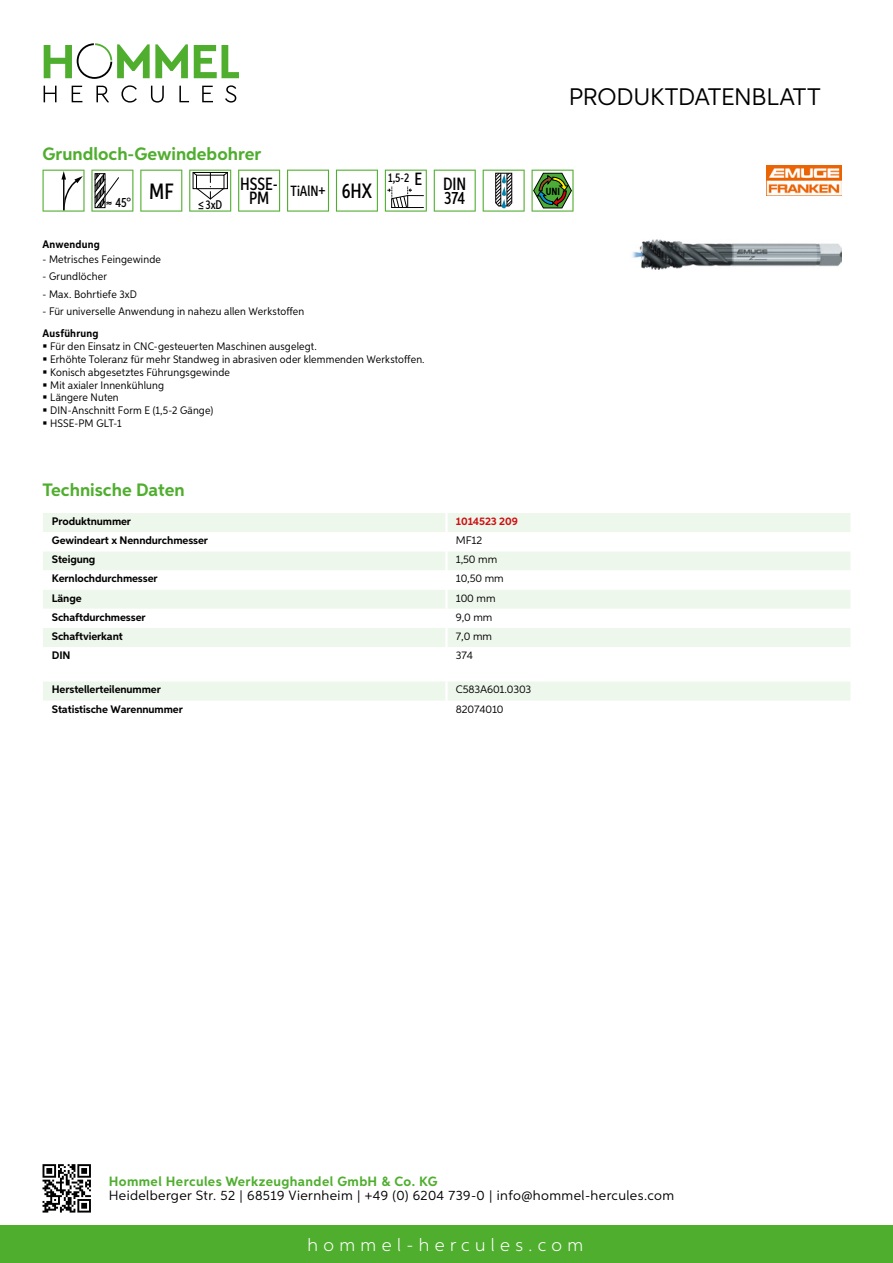
<style>
.page{position:relative;width:893px;height:1263px;background:#fff}
.page>*{position:absolute;margin:0;border:0;box-sizing:border-box;transform-origin:0 0}
.t1{font:24px "Aspira";letter-spacing:-.01em;color:#000}
.t2{font:700 18px "Aspira";color:#50ae2f}
.t3{font:300 18px "Aspira";letter-spacing:.3em;color:#fff}
.t4{font:500 17.85px/14.9px "Aspira XX Nar";color:#000;text-align:center}
.t5{font:500 14.85px "Aspira XX Nar";color:#000}
.t6{font:13.5px "Aspira";letter-spacing:.03em;color:#000}
.t7{font:700 13.5px "Aspira";letter-spacing:.03em;color:#50ae2f}
.t8{font:500 13.35px "Aspira XX Nar";color:#000}
.t9{font:500 12.6px "Aspira XX Nar";color:#000}
.t10{font:10.95px/12.8px "Aspira Nar";letter-spacing:.015em;color:#000}
.t11{font:700 10.95px "Aspira";letter-spacing:-.01em;color:#000}
.t12{font:10.95px "Aspira";letter-spacing:-.01em;color:#000}
.t13{font:700 10.95px "Aspira Nar";letter-spacing:.02em;color:#000}
.t14{font:700 10.95px "Aspira";letter-spacing:-.01em;color:#cd1013}
.t15{font:700 10.35px "Aspira XX Nar";color:#000}
.s1{font-size:20.7px}
.s2{font-size:17.85px}
</style>
<div class="page">
<div style="left:0;top:1226px;width:893px;height:37px;background:#50ae2f"></div>
<svg style="left:43px;top:1164px;width:48px;height:48px"></svg>
<svg style="left:194px;top:45px;width:45px;height:33px"></svg>
<svg style="left:44px;top:43px;width:144px;height:36px"></svg>
<svg style="left:44px;top:86px;width:13px;height:16px"></svg>
<svg style="left:72px;top:86px;width:10px;height:16px"></svg>
<svg style="left:96px;top:86px;width:13px;height:16px"></svg>
<svg style="left:121px;top:85px;width:16px;height:18px"></svg>
<svg style="left:151px;top:86px;width:13px;height:17px"></svg>
<svg style="left:179px;top:86px;width:10px;height:16px"></svg>
<svg style="left:202px;top:86px;width:11px;height:16px"></svg>
<svg style="left:225px;top:85px;width:11px;height:18px"></svg>
<div style="left:43px;top:513px;width:807px;height:19px;background:#eef7eb"></div>
<svg style="left:43px;top:552px;width:807px;height:95px;fill:#eef7eb"></svg>
<hr style="left:445px;top:513px;width:3px;height:19px;background:#fff">
<hr style="left:445px;top:551px;width:3px;height:19px;background:#fff">
<hr style="left:445px;top:570px;width:3px;height:20px;background:#fff">
<hr style="left:445px;top:590px;width:3px;height:19px;background:#fff">
<hr style="left:445px;top:609px;width:3px;height:19px;background:#fff">
<hr style="left:445px;top:628px;width:3px;height:19px;background:#fff">
<div style="left:43px;top:682px;width:807px;height:19px;background:#eef7eb"></div>
<svg style="left:43px;top:170px;width:42px;height:42px"></svg>
<svg style="left:91px;top:170px;width:42px;height:42px"></svg>
<svg style="left:140px;top:170px;width:42px;height:42px"></svg>
<svg style="left:189px;top:170px;width:42px;height:42px"></svg>
<svg style="left:238px;top:170px;width:42px;height:42px"></svg>
<svg style="left:287px;top:170px;width:42px;height:42px"></svg>
<svg style="left:336px;top:170px;width:42px;height:42px"></svg>
<svg style="left:385px;top:170px;width:42px;height:42px"></svg>
<svg style="left:434px;top:170px;width:42px;height:42px"></svg>
<svg style="left:483px;top:170px;width:42px;height:42px"></svg>
<svg style="left:532px;top:170px;width:42px;height:42px"></svg>
<img style="left:632px;top:239px;width:210px;height:30px">
<img style="left:766px;top:166px;width:76px;height:30px">
<h2 class="t2" style="left:43px;top:142px;width:220px">Grundloch-Gewindebohrer</h2>
<p class="t8" style="left:116px;top:195px;width:60px">45° <sup>MF</sup></p>
<p class="t9" style="left:198px;top:197px;width:26px">≤3xD</p>
<h3 class="t4" style="left:240px;top:176px;width:39px">HSSE-<br>PM</h3>
<h3 class="t5" style="left:291px;top:182px;width:83px">TiAlN+ <span class="s1">6HX</span></h3>
<p class="t9" style="left:388px;top:169px;width:80px">1,5-2 <span class="s2">E DIN</span></p>
<h3 class="t4" style="left:444px;top:191px;width:23px">374</h3>
<p class="t13" style="left:43px;top:237px;width:59px">Anwendung</p>
<p class="t10" style="left:43px;top:252px;width:120px">- Metrisches Feingewinde</p>
<p class="t10" style="left:43px;top:270px;width:66px">- Grundlöcher</p>
<p class="t10" style="left:43px;top:287px;width:96px">- Max. Bohrtiefe 3xD</p>
<p class="t10" style="left:43px;top:305px;width:263px">- Für universelle Anwendung in nahezu allen Werkstoffen</p>
<p class="t13" style="left:43px;top:327px;width:58px">Ausführung</p>
<p class="t10" style="left:50px;top:340px;width:376px">Für den Einsatz in CNC-gesteuerten Maschinen ausgelegt.<br>Erhöhte Toleranz für mehr Standweg in abrasiven oder klemmenden Werkstoffen.<br>Konisch abgesetztes Führungsgewinde<br>Mit axialer Innenkühlung<br>Längere Nuten<br>DIN-Anschnitt Form E (1,5-2 Gänge)<br>HSSE-PM GLT-1</p>
<h1 class="t1" style="left:569px;top:82px;width:253px">Produktdatenblatt</h1>
<p class="t15" style="left:546px;top:185px;width:16px">UNI</p>
<h2 class="t2" style="left:43px;top:479px;width:144px">Technische Daten</h2>
<p class="t11" style="left:52px;top:514px;width:81px">Produktnummer</p>
<p class="t14" style="left:456px;top:514px;width:63px">1014523 209</p>
<p class="t11" style="left:52px;top:534px;width:158px">Gewindeart x Nenndurchmesser</p>
<p class="t12" style="left:456px;top:534px;width:28px">MF12</p>
<p class="t11" style="left:52px;top:553px;width:45px">Steigung</p>
<p class="t12" style="left:456px;top:553px;width:43px">1,50 mm</p>
<p class="t11" style="left:52px;top:572px;width:107px">Kernlochdurchmesser</p>
<p class="t12" style="left:456px;top:572px;width:49px">10,50 mm</p>
<p class="t11" style="left:52px;top:591px;width:31px">Länge</p>
<p class="t12" style="left:456px;top:591px;width:41px">100 mm</p>
<p class="t11" style="left:52px;top:610px;width:95px">Schaftdurchmesser</p>
<p class="t12" style="left:456px;top:610px;width:38px">9,0 mm</p>
<p class="t11" style="left:52px;top:629px;width:72px">Schaftvierkant</p>
<p class="t12" style="left:456px;top:629px;width:38px">7,0 mm</p>
<p class="t11" style="left:52px;top:648px;width:20px">DIN</p>
<p class="t12" style="left:456px;top:648px;width:19px">374</p>
<p class="t11" style="left:52px;top:683px;width:111px">Herstellerteilenummer</p>
<p class="t12" style="left:456px;top:683px;width:77px">C583A601.0303</p>
<p class="t11" style="left:52px;top:702px;width:132px">Statistische Warennummer</p>
<p class="t12" style="left:456px;top:702px;width:49px">82074010</p>
<p class="t7" style="left:109px;top:1172px;width:330px">Hommel Hercules Werkzeughandel GmbH &amp; Co. KG</p>
<p class="t6" style="left:109px;top:1187px;width:567px">Heidelberger Str. 52 | 68519 Viernheim | +49 (0) 6204 739-0 | info@hommel-hercules.com</p>
<h2 class="t3" style="left:307px;top:1234px;width:277px">hommel-hercules.com</h2>
</div>
